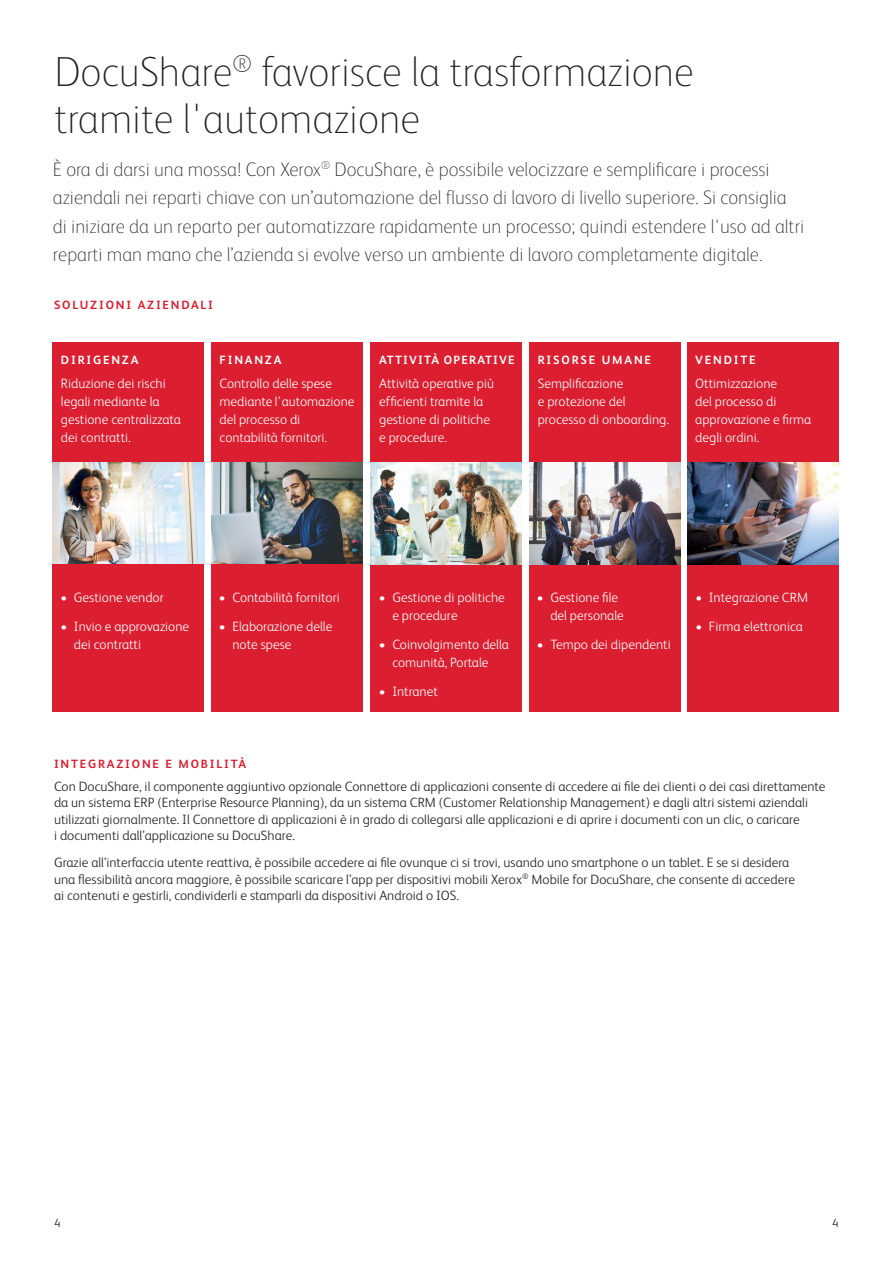
<style>
.page{position:relative;width:893px;height:1263px;background:#fff}
.page>*{position:absolute;margin:0;border:0;box-sizing:border-box;transform-origin:0 0}
.Header_Inside_Spread{font:100 42px/46.5px "Xerox Sans";color:#231f20}
.Intro{font:100 19.5px/28.5px "Xerox Sans";color:#231f20}
.Body_Text{font:300 13.5px/16.5px "Xerox Sans";color:#231f20}
.Body_Text-2{font:300 13.5px/18px "Xerox Sans";color:#fff}
.Body_Subhead{font:700 12px "Xerox Sans";letter-spacing:.15em;color:#db1e30}
.Body_Subhead-2{font:700 12px "Xerox Sans";letter-spacing:.15em;color:#fff}
.Body_Subhead-3{font:700 12px "Xerox Sans";letter-spacing:.1em;color:#fff}
.Page_Number{font:300 12px "Xerox Sans";color:#231f20}
</style>
<div class="page">
<div style="left:211px;top:342px;width:152px;height:370px;background:#db1e30"></div>
<div style="left:53px;top:342px;width:151px;height:370px;background:#db1e30"></div>
<div style="left:370px;top:342px;width:152px;height:370px;background:#db1e30"></div>
<div style="left:529px;top:342px;width:151px;height:370px;background:#db1e30"></div>
<div style="left:687px;top:342px;width:151px;height:370px;background:#db1e30"></div>
<img style="left:53px;top:462px;width:151px;height:102px">
<img style="left:211px;top:462px;width:152px;height:102px">
<img style="left:370px;top:462px;width:152px;height:102px">
<img style="left:529px;top:462px;width:151px;height:102px">
<img style="left:687px;top:462px;width:151px;height:102px">
<p class="Header_Inside_Spread" style="left:54px;top:47px;width:641px">DocuShare<sup>®</sup> favorisce la trasformazione tramite l'automazione</p>
<p class="Intro" style="left:53px;top:154px;width:753px">È ora di darsi una mossa! Con Xerox<sup>®</sup> DocuShare, è possibile velocizzare e semplificare i processi aziendali nei reparti chiave con un’automazione del flusso di lavoro di livello superiore. Si consiglia di iniziare da un reparto per automatizzare rapidamente un processo; quindi estendere l'uso ad altri reparti man mano che l’azienda si evolve verso un ambiente di lavoro completamente digitale.</p>
<p class="Body_Subhead" style="left:54px;top:296px;width:161px">SOLUZIONI AZIENDALI</p>
<p class="Body_Subhead-2" style="left:61px;top:351px;width:79px">DIRIGENZA</p>
<p class="Body_Text-2" style="left:61px;top:374px;width:121px">Riduzione dei rischi legali mediante la gestione centralizzata dei contratti.</p>
<p class="Body_Subhead-2" style="left:220px;top:351px;width:63px">FINANZA</p>
<p class="Body_Text-2" style="left:220px;top:374px;width:136px">Controllo delle spese mediante l'automazione del processo di contabilità fornitori.</p>
<p class="Body_Subhead-3" style="left:379px;top:351px;width:137px">ATTIVITÀ OPERATIVE</p>
<p class="Body_Text-2" style="left:379px;top:374px;width:116px">Attività operative più efficienti tramite la gestione di politiche e procedure.</p>
<p class="Body_Subhead-2" style="left:538px;top:351px;width:115px">RISORSE UMANE</p>
<p class="Body_Text-2" style="left:538px;top:374px;width:133px">Semplificazione<br>e protezione del processo di onboarding.</p>
<p class="Body_Subhead-2" style="left:695px;top:351px;width:62px">VENDITE</p>
<p class="Body_Text-2" style="left:695px;top:374px;width:117px">Ottimizzazione<br>del processo di approvazione e firma degli ordini.</p>
<p class="Body_Text-2" style="left:60px;top:588px;width:105px">• Gestione vendor</p>
<p class="Body_Text-2" style="left:74px;top:617px;width:117px;text-indent:-14px">• Invio e approvazione dei contratti</p>
<p class="Body_Text-2" style="left:219px;top:588px;width:122px">• Contabilità fornitori</p>
<p class="Body_Text-2" style="left:232px;top:617px;width:101px;text-indent:-14px">• Elaborazione delle note spese</p>
<p class="Body_Text-2" style="left:392px;top:588px;width:114px;text-indent:-14px">• Gestione di politiche e procedure</p>
<p class="Body_Text-2" style="left:379px;top:635px;width:132px;text-align:center">• Coinvolgimento della comunità, Portale</p>
<p class="Body_Text-2" style="left:379px;top:681px;width:60px">• Intranet</p>
<p class="Body_Text-2" style="left:550px;top:588px;width:75px;text-indent:-14px">• Gestione file del personale</p>
<p class="Body_Text-2" style="left:537px;top:635px;width:135px">• Tempo dei dipendenti</p>
<p class="Body_Text-2" style="left:695px;top:588px;width:114px">• Integrazione CRM</p>
<p class="Body_Text-2" style="left:695px;top:617px;width:109px">• Firma elettronica</p>
<p class="Body_Subhead" style="left:54px;top:755px;width:194px">INTEGRAZIONE E MOBILITÀ</p>
<p class="Body_Text" style="left:54px;top:777px;width:773px">Con DocuShare, il componente aggiuntivo opzionale Connettore di applicazioni consente di accedere ai file dei clienti o dei casi direttamente da un sistema ERP (Enterprise Resource Planning), da un sistema CRM (Customer Relationship Management) e dagli altri sistemi aziendali utilizzati giornalmente. Il Connettore di applicazioni è in grado di collegarsi alle applicazioni e di aprire i documenti con un clic, o caricare<br>i documenti dall’applicazione su DocuShare.</p>
<p class="Body_Text" style="left:54px;top:854px;width:742px">Grazie all’interfaccia utente reattiva, è possibile accedere ai file ovunque ci si trovi, usando uno smartphone o un tablet. E se si desidera una flessibilità ancora maggiore, è possibile scaricare l’app per dispositivi mobili Xerox<sup>®</sup> Mobile for DocuShare, che consente di accedere ai contenuti e gestirli, condividerli e stamparli da dispositivi Android o IOS.</p>
<p class="Page_Number" style="left:54px;top:1214px;width:8px">4</p>
<p class="Page_Number" style="left:832px;top:1214px;width:8px">4</p>
</div>
